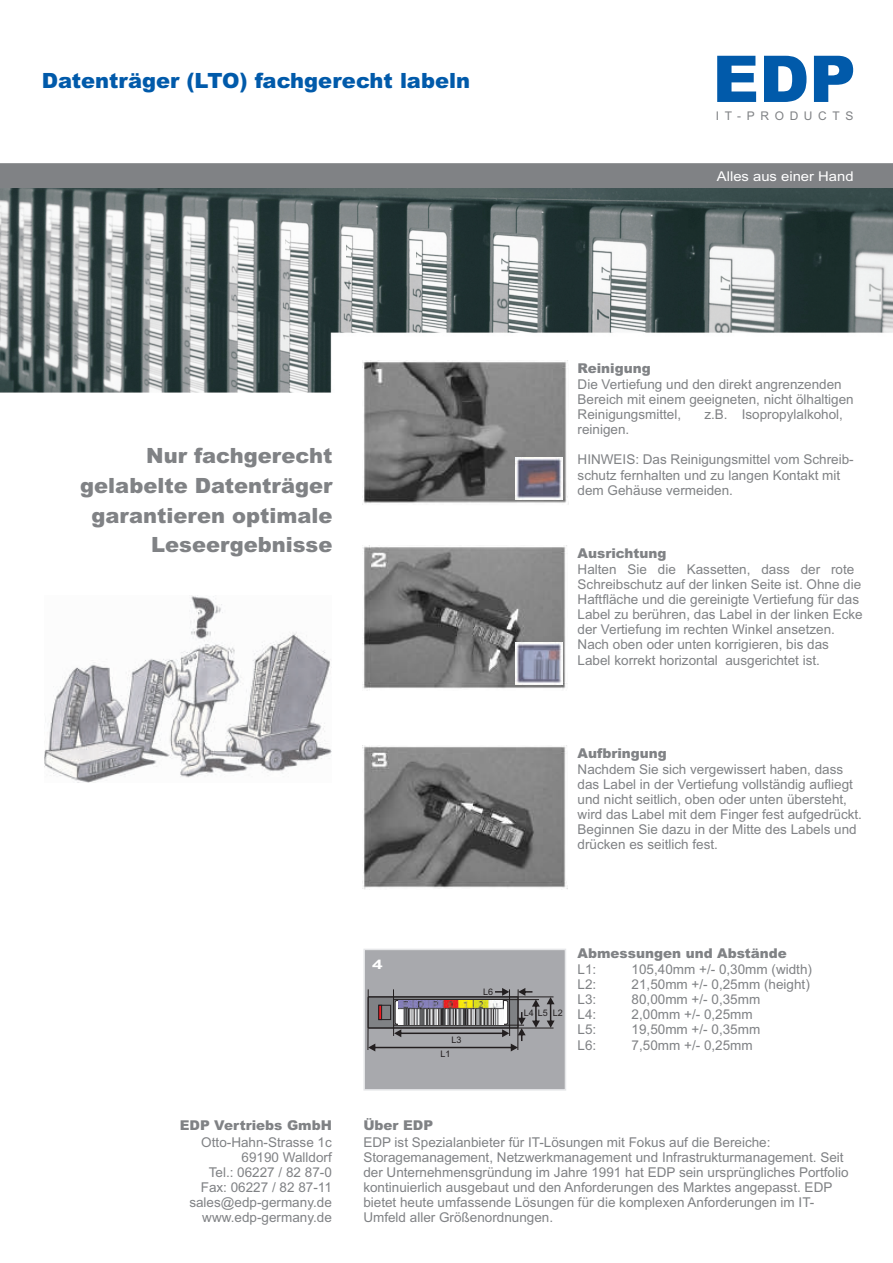
<style>
.page{position:relative;width:893px;height:1263px;background:#fff}
.page>*{position:absolute;margin:0;border:0;box-sizing:border-box;transform-origin:0 0}
.t1{font:900 64.5px "Arial";color:#015aaa}
.t2{font:900 21px/29.5px "Arial";color:#808285;text-align:right}
.t3{font:900 21px "Arial";color:#015aaa}
.t4{font:13.5px/15.1px "Arial";color:#808285}
.t5{font:900 13.5px "Arial";color:#808285}
.t6{font:13.5px "Arial";color:#fff;scale:1.1 1}
.t7{font:700 13.05px "Arial";color:#fff;scale:1.47 1}
.t8{font:12px "Arial";letter-spacing:.47em;color:#808285}
.t9{font:9px "Arial";color:#231f20}
</style>
<div class="page">
<div style="left:0;top:163px;width:893px;height:25px;background:#808285"></div>
<img style="left:0;top:188px;width:893px;height:204px">
<img style="left:362px;top:745px;width:206px;height:144px">
<img style="left:45px;top:596px;width:287px;height:186px">
<img style="left:362px;top:360px;width:206px;height:145px">
<img style="left:516px;top:457px;width:46px;height:43px">
<img style="left:362px;top:545px;width:205px;height:144px">
<img style="left:515px;top:642px;width:47px;height:43px">
<svg style="left:363px;top:949px;width:203px;height:142px;background:#a0a1a4"></svg>
<div style="left:395px;top:1000px;width:113px;height:24px;background:#fff;border:1px solid #231f20;border-radius:2px"></div>
<img style="left:398px;top:1000px;width:106px;height:24px">
<h2 class="t3" style="left:42px;top:73px;width:430px">Datenträger (LTO) fachgerecht labeln</h2>
<h1 class="t1" style="left:712px;top:56px;width:145px">EDP</h1>
<p class="t8" style="left:716px;top:111px;width:40px">IT-P</p>
<p class="t8" style="left:760px;top:111px;width:54px">RODU</p>
<p class="t8" style="left:818px;top:111px;width:37px">CTS</p>
<p class="t6" style="left:717px;top:171px;width:126px">Alles aus einer Hand</p>
<h2 class="t2" style="left:80px;top:443px;width:254px">Nur fachgerecht gelabelte Datenträger garantieren optimale<br>Leseergebnisse</h2>
<p class="t7" style="left:372px;top:959px;width:9px">4</p>
<p class="t5" style="left:578px;top:363px;width:75px">Reinigung</p>
<p class="t4" style="left:578px;top:378px;width:278px">Die Vertiefung und den direkt angrenzenden<br>Bereich mit einem geeigneten, nicht ölhaltigen<br>Reinigungsmittel,</p>
<p class="t4" style="left:704px;top:408px;width:140px">z.B. Isopropylalkohol,</p>
<p class="t4" style="left:578px;top:423px;width:53px">reinigen.</p>
<p class="t4" style="left:578px;top:453px;width:278px">HINWEIS: Das Reinigungsmittel vom Schreib&shy;schutz fernhalten und zu langen Kontakt mit dem Gehäuse vermeiden.</p>
<p class="t5" style="left:578px;top:548px;width:90px">Ausrichtung</p>
<p class="t4" style="left:578px;top:563px;width:287px">Halten Sie die Kassetten, dass der rote Schreibschutz auf der linken Seite ist. Ohne die Haftfläche und die gereinigte Vertiefung für das Label zu berühren, das Label in der linken Ecke der Vertiefung im rechten Winkel ansetzen.<br>Nach oben oder unten korrigieren, bis das Label korrekt horizontal ausgerichtet ist.</p>
<p class="t5" style="left:578px;top:748px;width:91px">Aufbringung</p>
<p class="t4" style="left:578px;top:763px;width:286px">Nachdem Sie sich vergewissert haben, dass das Label in der Vertiefung vollständig aufliegt und nicht seitlich, oben oder unten übersteht, wird das Label mit dem Finger fest aufgedrückt.<br>Beginnen Sie dazu in der Mitte des Labels und drücken es seitlich fest.</p>
<p class="t9" style="left:451px;top:1036px;width:12px">L3</p>
<p class="t9" style="left:440px;top:1050px;width:12px">L1</p>
<p class="t9" style="left:483px;top:988px;width:12px">L6</p>
<p class="t9" style="left:524px;top:1009px;width:40px">L4 L5 L2</p>
<p class="t5" style="left:578px;top:948px;width:211px">Abmessungen und Abstände</p>
<p class="t4" style="left:578px;top:963px;width:20px">L1:</p>
<p class="t4" style="left:632px;top:963px;width:182px">105,40mm +/- 0,30mm (width)</p>
<p class="t4" style="left:578px;top:978px;width:20px">L2:</p>
<p class="t4" style="left:632px;top:978px;width:180px">21,50mm +/- 0,25mm (height)</p>
<p class="t4" style="left:578px;top:993px;width:20px">L3:</p>
<p class="t4" style="left:632px;top:993px;width:130px">80,00mm +/- 0,35mm</p>
<p class="t4" style="left:578px;top:1008px;width:20px">L4:</p>
<p class="t4" style="left:632px;top:1008px;width:123px">2,00mm +/- 0,25mm</p>
<p class="t4" style="left:578px;top:1023px;width:20px">L5:</p>
<p class="t4" style="left:632px;top:1023px;width:130px">19,50mm +/- 0,35mm</p>
<p class="t4" style="left:578px;top:1038px;width:20px">L6:</p>
<p class="t4" style="left:632px;top:1038px;width:123px">7,50mm +/- 0,25mm</p>
<p class="t5" style="left:180px;top:1120px;width:154px">EDP Vertriebs GmbH</p>
<p class="t4" style="left:189px;top:1135px;width:144px;text-align:right">Otto-Hahn-Strasse 1c<br>69190 Walldorf<br>Tel.: 06227 / 82 87-0<br>Fax: 06227 / 82 87-11 sales@edp-germany.de www.edp-germany.de</p>
<p class="t5" style="left:363px;top:1120px;width:71px">Über EDP</p>
<p class="t4" style="left:363px;top:1135px;width:487px">EDP ist Spezialanbieter für IT-Lösungen mit Fokus auf die Bereiche:<br>Storagemanagement, Netzwerkmanagement und Infrastrukturmanagement. Seit der Unternehmensgründung im Jahre 1991 hat EDP sein ursprüngliches Portfolio kontinuierlich ausgebaut und den Anforderungen des Marktes angepasst. EDP bietet heute umfassende Lösungen für die komplexen Anforderungen im IT-Umfeld aller Größenordnungen.</p>
</div>
